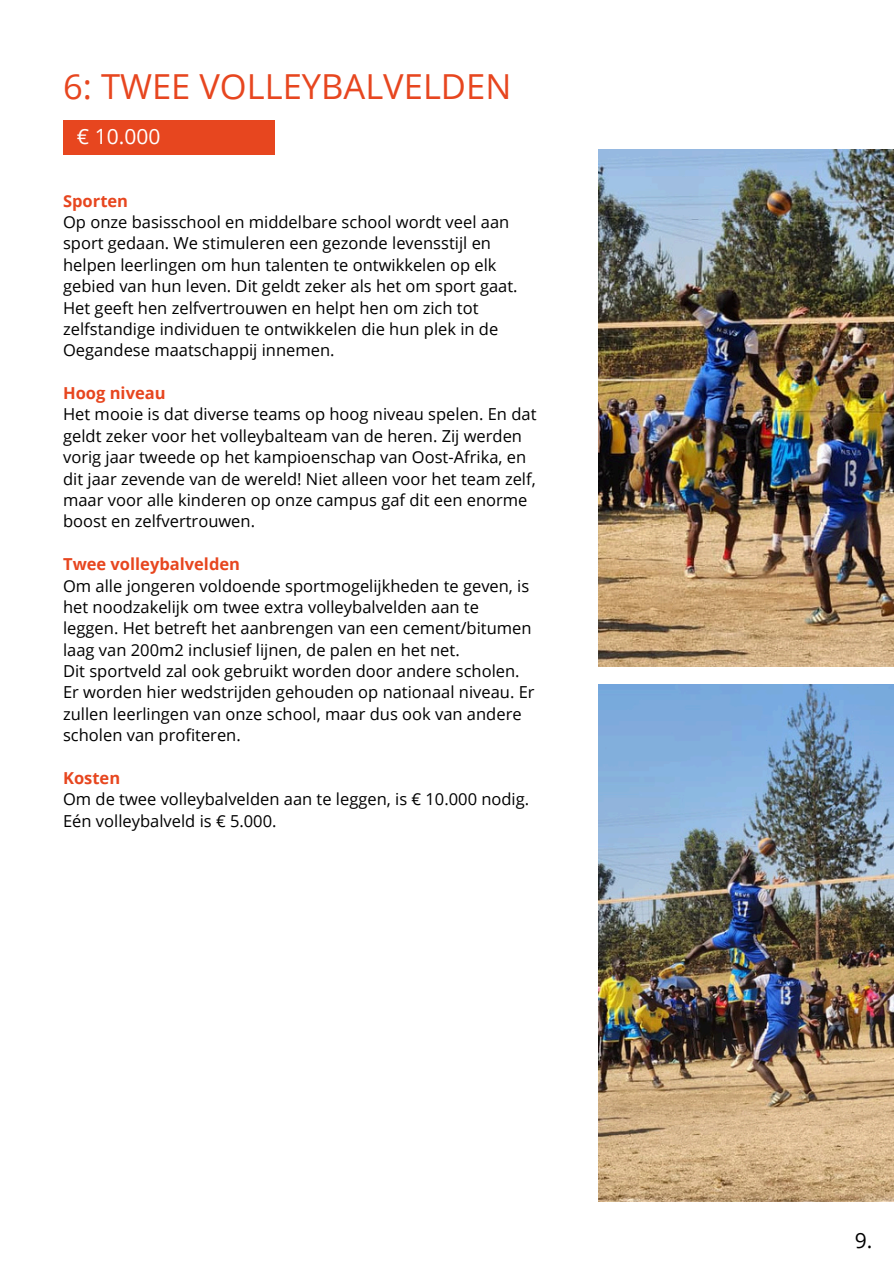
<style>
.page{position:relative;width:894px;height:1264px;background:#fff}
.page>*{position:absolute;margin:0;border:0;box-sizing:border-box;transform-origin:0 0}
.t1{font:34.5px "Open Sans";color:#e7461f}
.t2{font:21px "Open Sans";color:#fff}
.t3{font:21px "Open Sans";color:#000}
.t4{font:16.5px/21.3px "Open Sans";color:#000}
.t5{font:700 16.5px "Open Sans";color:#e7461f}
</style>
<div class="page">
<div style="left:63px;top:120px;width:211px;height:34px;background:#e7461f"></div>
<img style="left:598px;top:150px;width:295px;height:516px">
<img style="left:598px;top:684px;width:295px;height:517px">
<h2 class="t1" style="left:63px;top:62px;width:449px">6: TWEE VOLLEYBALVELDEN</h2>
<p class="t2" style="left:77px;top:122px;width:85px">€ 10.000</p>
<p class="t5" style="left:63px;top:189px;width:66px">Sporten</p>
<p class="t4" style="left:63px;top:211px;width:456px">Op onze basisschool en middelbare school wordt veel aan sport gedaan. We stimuleren een gezonde levensstijl en helpen leerlingen om hun talenten te ontwikkelen op elk gebied van hun leven. Dit geldt zeker als het om sport gaat.<br>Het geeft hen zelfvertrouwen en helpt hen om zich tot zelfstandige individuen te ontwikkelen die hun plek in de Oegandese maatschappij innemen.</p>
<p class="t5" style="left:63px;top:381px;width:104px">Hoog niveau</p>
<p class="t4" style="left:63px;top:403px;width:474px">Het mooie is dat diverse teams op hoog niveau spelen. En dat geldt zeker voor het volleybalteam van de heren. Zij werden vorig jaar tweede op het kampioenschap van Oost-Afrika, en dit jaar zevende van de wereld! Niet alleen voor het team zelf, maar voor alle kinderen op onze campus gaf dit een enorme boost en zelfvertrouwen.</p>
<p class="t5" style="left:63px;top:552px;width:178px">Twee volleybalvelden</p>
<p class="t4" style="left:63px;top:574px;width:470px">Om alle jongeren voldoende sportmogelijkheden te geven, is het noodzakelijk om twee extra volleybalvelden aan te leggen. Het betreft het aanbrengen van een cement/bitumen laag van 200m2 inclusief lijnen, de palen en het net.</p>
<p class="t4" style="left:63px;top:660px;width:473px">Dit sportveld zal ook gebruikt worden door andere scholen.<br>Er worden hier wedstrijden gehouden op nationaal niveau. Er zullen leerlingen van onze school, maar dus ook van andere scholen van profiteren.</p>
<p class="t5" style="left:63px;top:766px;width:59px">Kosten</p>
<p class="t4" style="left:63px;top:788px;width:467px">Om de twee volleybalvelden aan te leggen, is € 10.000 nodig.<br>Eén volleybalveld is € 5.000.</p>
<h2 class="t3" style="left:854px;top:1225px;width:19px">9.</h2>
</div>
